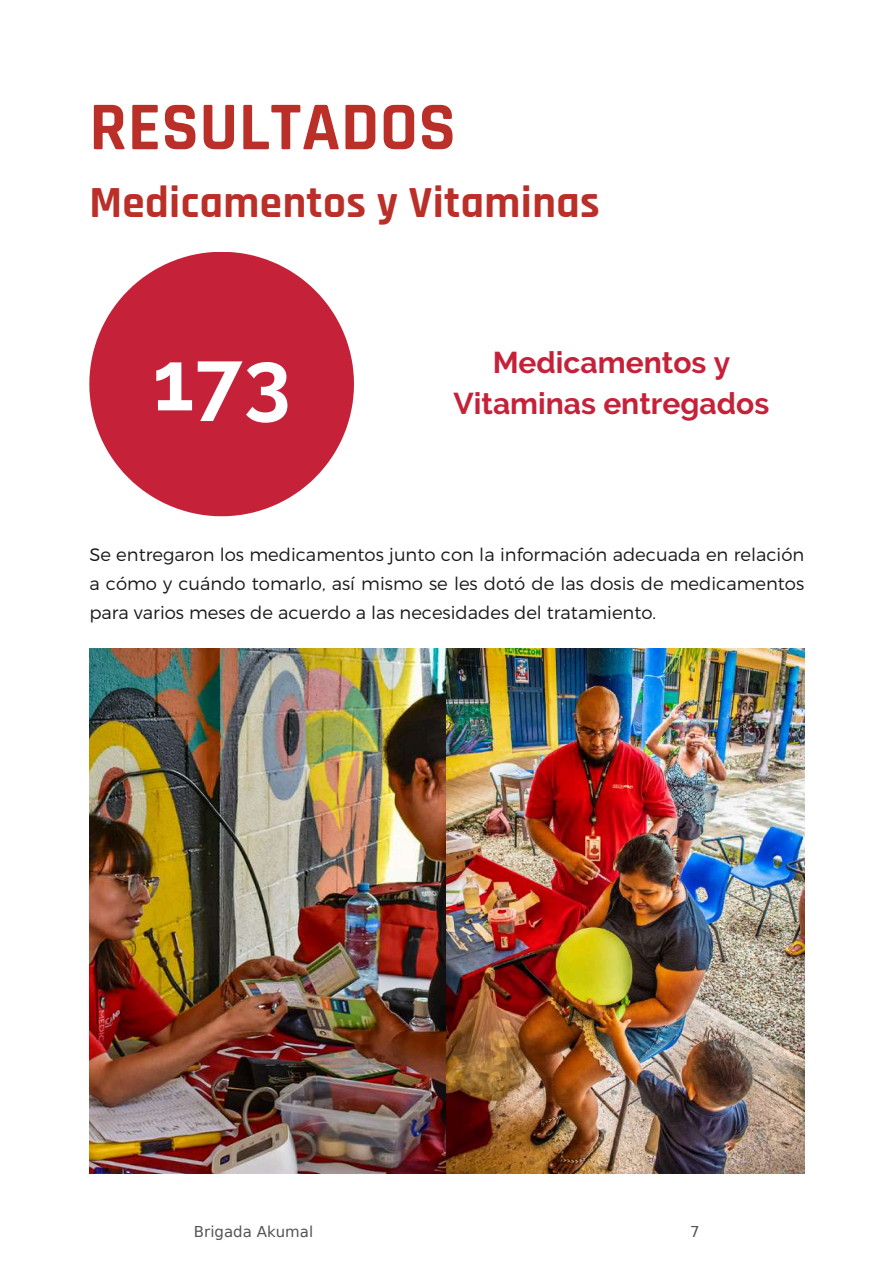
<style>
.page{position:relative;width:894px;height:1264px;background:#fff}
.page>*{position:absolute;margin:0;border:0;box-sizing:border-box;transform-origin:0 0}
.t1{font:700 84px "Raleway";color:#fff}
.t2{font:700 69px "Rajdhani";letter-spacing:.01em;color:#ba2f28}
.t3{font:700 45px "Rajdhani";letter-spacing:.01em;color:#ba2f28}
.t4{font:700 30px/41.7px "Raleway";color:#c52139;text-align:center}
.t5{font:300 18px/29px "Montserrat";color:#191919;text-align:justify}
.t6{font:15px "DejaVu Sans";color:#545454}
</style>
<div class="page">
<svg style="left:89px;top:252px;width:265px;height:264px;fill:#c52139"></svg>
<img style="left:89px;top:648px;width:715px;height:525px">
<h2 class="t2" style="left:89px;top:85px;width:368px">RESULTADOS</h2>
<h3 class="t3" style="left:89px;top:175px;width:512px">Medicamentos y Vitaminas</h3>
<h1 class="t1" style="left:152px;top:331px;width:139px">173</h1>
<h3 class="t4" style="left:453px;top:341px;width:317px">Medicamentos y<br>Vitaminas entregados</h3>
<p class="t5" style="left:89px;top:539px;width:716px">Se entregaron los medicamentos junto con la información adecuada en relación a cómo y cuándo tomarlo, así mismo se les dotó de las dosis de medicamentos para varios meses de acuerdo a las necesidades del tratamiento.</p>
<p class="t6" style="left:194px;top:1223px;width:121px">Brigada Akumal</p>
<p class="t6" style="left:690px;top:1223px;width:11px">7</p>
</div>
